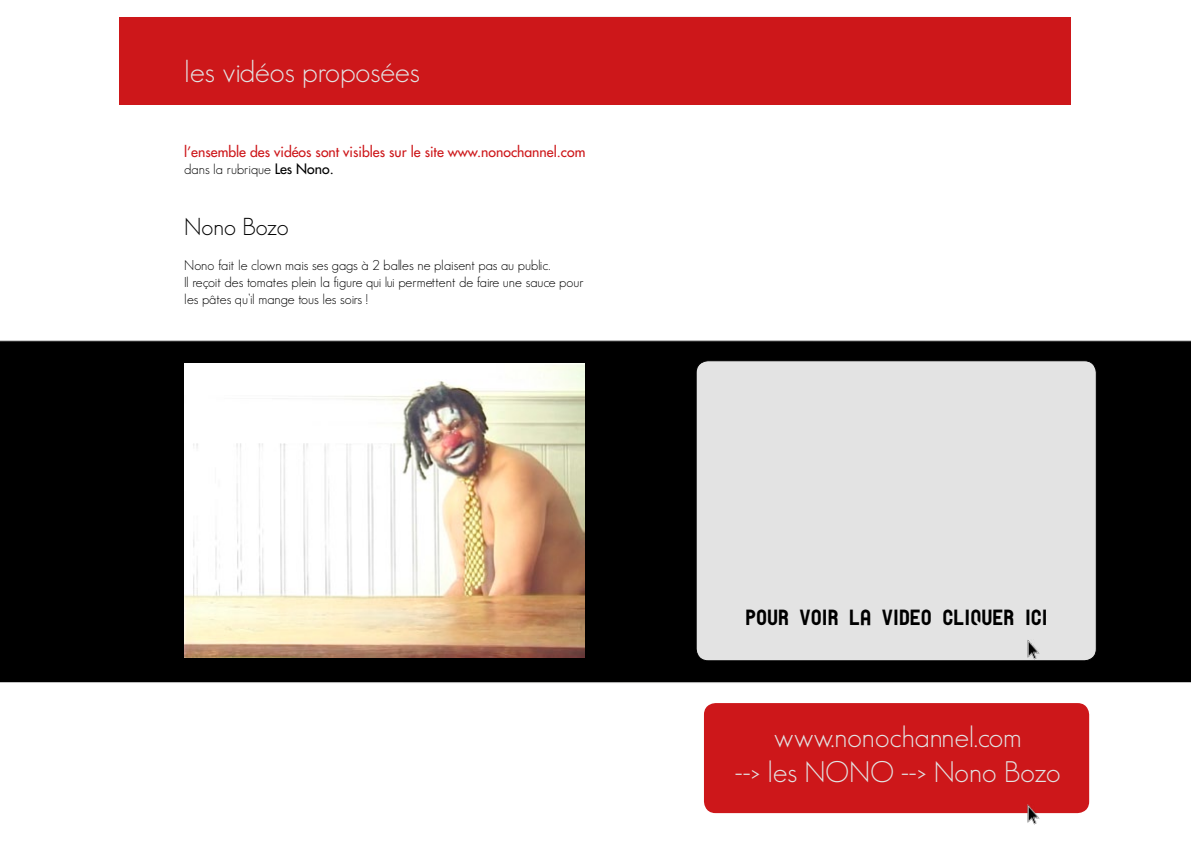
<style>
.page{position:relative;width:1191px;height:842px;background:#fff}
.page>*{position:absolute;margin:0;border:0;box-sizing:border-box;transform-origin:0 0}
.t1{font:300 30px "Geosans";color:#e3e3e3}
.t2{font:300 29.1px/34.9px "Geosans";color:#e3e3e3;text-align:center}
.t3{font:300 24px "Geosans";color:#000}
.t4{font:21px "PTF NORDIC Standard";color:#000}
.t5{font:300 14px/16.8px "Geosans";color:#000}
.t6{font:14px "Futura";color:#cd171a}
.s1{font-family:"Futura";font-weight:400}
</style>
<div class="page">
<div style="left:119px;top:16px;width:952px;height:89px;background:#cd171a;border:1px solid #fff"></div>
<div style="left:0;top:340px;width:1191px;height:343px;background:#000"></div>
<div style="left:696px;top:361px;width:400px;height:300px;background:#e3e3e3;border-radius:12px"></div>
<div style="left:695px;top:360px;width:401px;height:301px;border:1px solid #000;border-radius:12px"></div>
<img style="left:184px;top:364px;width:400px;height:293px">
<div style="left:704px;top:703px;width:385px;height:110px;background:#cd171a;border-radius:12px"></div>
<img style="left:1027px;top:805px;width:13px;height:20px">
<img style="left:1027px;top:640px;width:13px;height:20px">
<h1 class="t1" style="left:184px;top:55px;width:237px">les vidéos proposées</h1>
<p class="t6" style="left:184px;top:143px;width:402px">l’ensemble des vidéos sont visibles sur le site www.nonochannel.com</p>
<p class="t5" style="left:184px;top:161px;width:151px">dans la rubrique <span class="s1">Les Nono.</span></p>
<h3 class="t3" style="left:184px;top:213px;width:106px">Nono Bozo</h3>
<p class="t5" style="left:184px;top:257px;width:401px">Nono fait le clown mais ses gags à 2 balles ne plaisent pas au public.<br>Il reçoit des tomates plein la figure qui lui permettent de faire une sauce pour les pâtes qu’il mange tous les soirs !</p>
<h3 class="t4" style="left:745px;top:608px;width:304px">POUR VOIR LA VIDEO CLIQUER ICI</h3>
<h2 class="t2" style="left:735px;top:720px;width:327px">www.nonochannel.com<br>--&gt; les NONO --&gt; Nono Bozo</h2>
</div>
